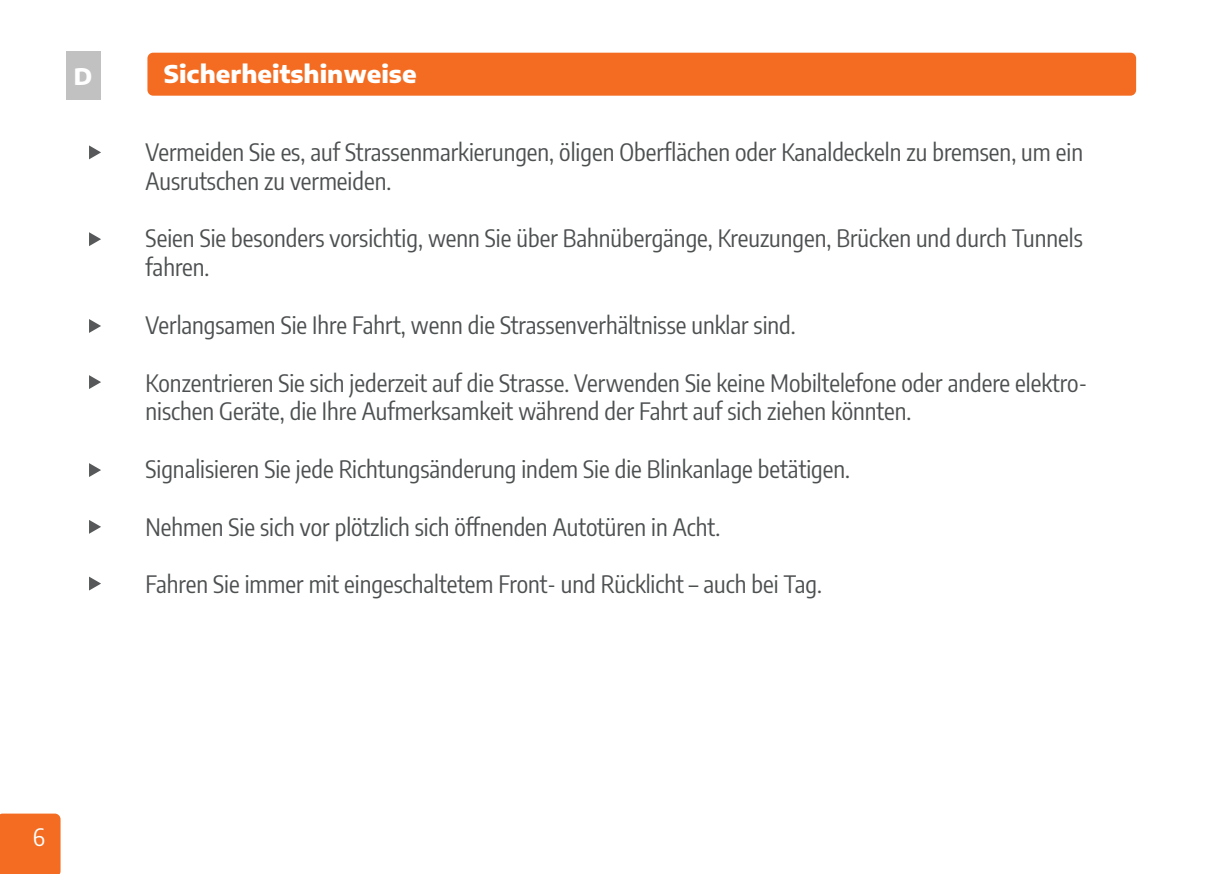
<style>
.page{position:relative;width:1225px;height:874px;background:#fff}
.page>*{position:absolute;margin:0;border:0;box-sizing:border-box;transform-origin:0 0}
.t1{font:24px/28.8px "Encode Sans Condensed";color:#4d5051}
.t2{font:800 24px "Encode Sans Semi Expanded";color:#fff}
.t3{font:24px "Encode Sans Condensed";color:#fff}
.t4{font:800 22.4px "Encode Sans Semi Expanded";color:#fff}
</style>
<div class="page">
<div style="left:0;top:813px;width:61px;height:60px;background:#f36c21"></div>
<div style="left:147px;top:53px;width:989px;height:43px;background:#f36c21;border-radius:6px"></div>
<div style="left:66px;top:51px;width:34px;height:49px;background:#c2c1c1"></div>
<svg style="left:89px;top:145px;width:12px;height:14px"></svg>
<svg style="left:89px;top:232px;width:12px;height:14px"></svg>
<svg style="left:89px;top:319px;width:12px;height:14px"></svg>
<svg style="left:89px;top:375px;width:12px;height:14px"></svg>
<svg style="left:89px;top:463px;width:12px;height:14px"></svg>
<svg style="left:89px;top:520px;width:12px;height:13px"></svg>
<svg style="left:89px;top:576px;width:12px;height:14px"></svg>
<p class="t4" style="left:74px;top:59px;width:20px">D</p>
<p class="t2" style="left:164px;top:55px;width:254px">Sicherheitshinweise</p>
<p class="t1" style="left:146px;top:136px;width:939px">Vermeiden Sie es, auf Strassenmarkierungen, öligen Oberflächen oder Kanaldeckeln zu bremsen, um ein<br>Ausrutschen zu vermeiden.</p>
<p class="t1" style="left:146px;top:223px;width:938px">Seien Sie besonders vorsichtig, wenn Sie über Bahnübergänge, Kreuzungen, Brücken und durch Tunnels fahren.</p>
<p class="t1" style="left:146px;top:309px;width:651px">Verlangsamen Sie Ihre Fahrt, wenn die Strassenverhältnisse unklar sind.</p>
<p class="t1" style="left:146px;top:367px;width:943px">Konzentrieren Sie sich jederzeit auf die Strasse. Verwenden Sie keine Mobiltelefone oder andere elektro&shy;nischen Geräte, die Ihre Aufmerksamkeit während der Fahrt auf sich ziehen könnten.</p>
<p class="t1" style="left:146px;top:453px;width:706px">Signalisieren Sie jede Richtungsänderung indem Sie die Blinkanlage betätigen.</p>
<p class="t1" style="left:146px;top:511px;width:576px">Nehmen Sie sich vor plötzlich sich öffnenden Autotüren in Acht.</p>
<p class="t1" style="left:146px;top:568px;width:678px">Fahren Sie immer mit eingeschaltetem Front- und Rücklicht – auch bei Tag.</p>
<p class="t3" style="left:33px;top:819px;width:14px">6</p>
</div>
